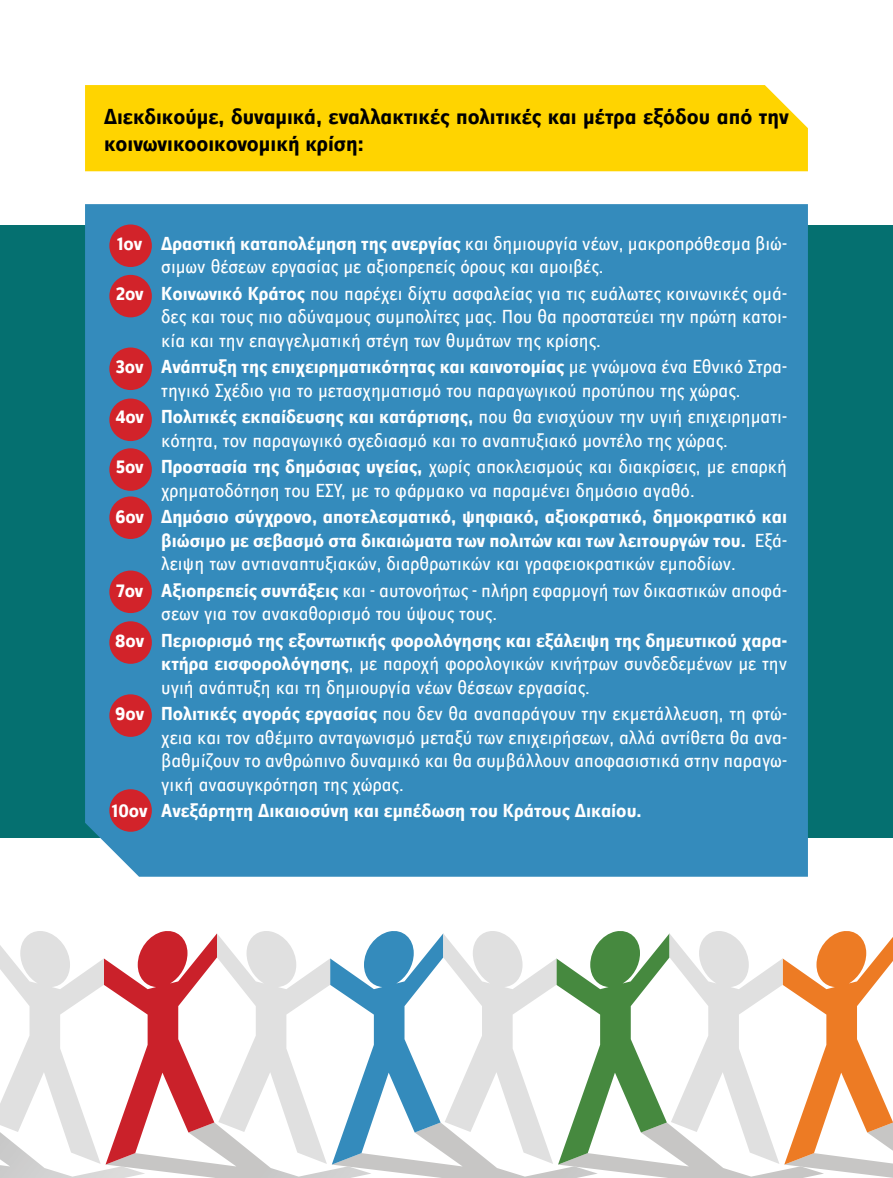
<style>
.page{position:relative;width:893px;height:1178px;background:#fff}
.page>*{position:absolute;margin:0;border:0;box-sizing:border-box;transform-origin:0 0}
.t1{font:700 22.5px/27px "Zine Sans Dis Greek";color:#000}
.t2{font:19.5px/23.4px "Zine Sans Dis Greek";color:#fff}
.t3{font:700 19.5px/23.4px "Zine Sans Dis Greek";color:#fff;text-align:justify}
.s1{font-weight:700}
.s2{font-weight:400}
</style>
<div class="page">
<svg style="left:0;top:931px;width:893px;height:247px"></svg>
<div style="left:0;top:225px;width:893px;height:613px;background:#057070"></div>
<div style="left:85px;top:204px;width:723px;height:673px;background:#348bbc"></div>
<div style="left:109px;top:224px;width:43px;height:43px;background:#d2232a;border-radius:50%"></div>
<div style="left:109px;top:275px;width:43px;height:42px;background:#d2232a;border-radius:50%"></div>
<div style="left:109px;top:347px;width:43px;height:43px;background:#d2232a;border-radius:50%"></div>
<div style="left:109px;top:398px;width:43px;height:43px;background:#d2232a;border-radius:50%"></div>
<div style="left:109px;top:448px;width:43px;height:43px;background:#d2232a;border-radius:50%"></div>
<div style="left:109px;top:496px;width:43px;height:43px;background:#d2232a;border-radius:50%"></div>
<div style="left:109px;top:570px;width:43px;height:43px;background:#d2232a;border-radius:50%"></div>
<div style="left:109px;top:621px;width:43px;height:43px;background:#d2232a;border-radius:50%"></div>
<div style="left:109px;top:694px;width:43px;height:43px;background:#d2232a;border-radius:50%"></div>
<div style="left:109px;top:789px;width:43px;height:43px;background:#d2232a;border-radius:50%"></div>
<div style="left:85px;top:85px;width:723px;height:86px;background:#ffd400"></div>
<p class="t1" style="left:104px;top:104px;width:686px">Διεκδικούμε, δυναμικά, εναλλακτικές πολιτικές και μέτρα εξόδου από την κοινωνικοοικονομική κρίση:</p>
<p class="t2" style="left:161px;top:233px;width:627px;text-indent:-44px"><span class="s1">1ον Δραστική καταπολέμηση της ανεργίας</span> και δημιουργία νέων, μακροπρόθεσμα βιώ&shy;σιμων θέσεων εργασίας με αξιοπρεπείς όρους και αμοιβές.</p>
<p class="t2" style="left:161px;top:283px;width:627px;text-align:justify;text-indent:-45px"><span class="s1">2ον Κοινωνικό Κράτος</span> που παρέχει δίχτυ ασφαλείας για τις ευάλωτες κοινωνικές ομά&shy;δες και τους πιο αδύναμους συμπολίτες μας. Που θα προστατεύει την πρώτη κατοι&shy;κία και την επαγγελματική στέγη των θυμάτων της κρίσης.</p>
<p class="t2" style="left:116px;top:356px;width:673px;text-align:center"><span class="s1">3ον Ανάπτυξη της επιχειρηματικότητας και καινοτομίας</span> με γνώμονα ένα Εθνικό Στρα&shy;τηγικό Σχέδιο για το μετασχηματισμό του παραγωγικού προτύπου της χώρας.</p>
<p class="t2" style="left:161px;top:406px;width:627px;text-indent:-46px"><span class="s1">4ον Πολιτικές εκπαίδευσης και κατάρτισης,</span> που θα ενισχύουν την υγιή επιχειρηματι&shy;κότητα, τον παραγωγικό σχεδιασμό και το αναπτυξιακό μοντέλο της χώρας.</p>
<p class="t2" style="left:161px;top:456px;width:627px;text-indent:-45px"><span class="s1">5ον Προστασία της δημόσιας υγείας,</span> χωρίς αποκλεισμούς και διακρίσεις, με επαρκή χρηματοδότηση του ΕΣΥ, με το φάρμακο να παραμένει δημόσιο αγαθό.</p>
<p class="t3" style="left:161px;top:506px;width:627px;text-indent:-46px">6ον Δημόσιο σύγχρονο, αποτελεσματικό, ψηφιακό, αξιοκρατικό, δημοκρατικό και βιώσιμο με σεβασμό στα δικαιώματα των πολιτών και των λειτουργών του. <span class="s2">Εξά&shy;λειψη των αντιαναπτυξιακών, διαρθρωτικών και γραφειοκρατικών εμποδίων.</span></p>
<p class="t2" style="left:161px;top:580px;width:627px;text-indent:-45px"><span class="s1">7ον Αξιοπρεπείς συντάξεις</span> και - αυτονοήτως - πλήρη εφαρμογή των δικαστικών αποφά&shy;σεων για τον ανακαθορισμό του ύψους τους.</p>
<p class="t2" style="left:161px;top:630px;width:627px;text-align:justify;text-indent:-46px"><span class="s1">8ον Περιορισμό της εξοντωτικής φορολόγησης και εξάλειψη της δημευτικού χαρα&shy;κτήρα εισφορολόγησης</span>, με παροχή φορολογικών κινήτρων συνδεδεμένων με την υγιή ανάπτυξη και τη δημιουργία νέων θέσεων εργασίας.</p>
<p class="t2" style="left:161px;top:703px;width:627px;text-align:justify;text-indent:-46px"><span class="s1">9ον Πολιτικές αγοράς εργασίας</span> που δεν θα αναπαράγουν την εκμετάλλευση, τη φτώ&shy;χεια και τον αθέμιτο ανταγωνισμό μεταξύ των επιχειρήσεων, αλλά αντίθετα θα ανα&shy;βαθμίζουν το ανθρώπινο δυναμικό και θα συμβάλλουν αποφασιστικά στην παραγω&shy;γική ανασυγκρότηση της χώρας.</p>
<p class="t3" style="left:112px;top:800px;width:531px">10ον Ανεξάρτητη Δικαιοσύνη και εμπέδωση του Κράτους Δικαίου.</p>
</div>
